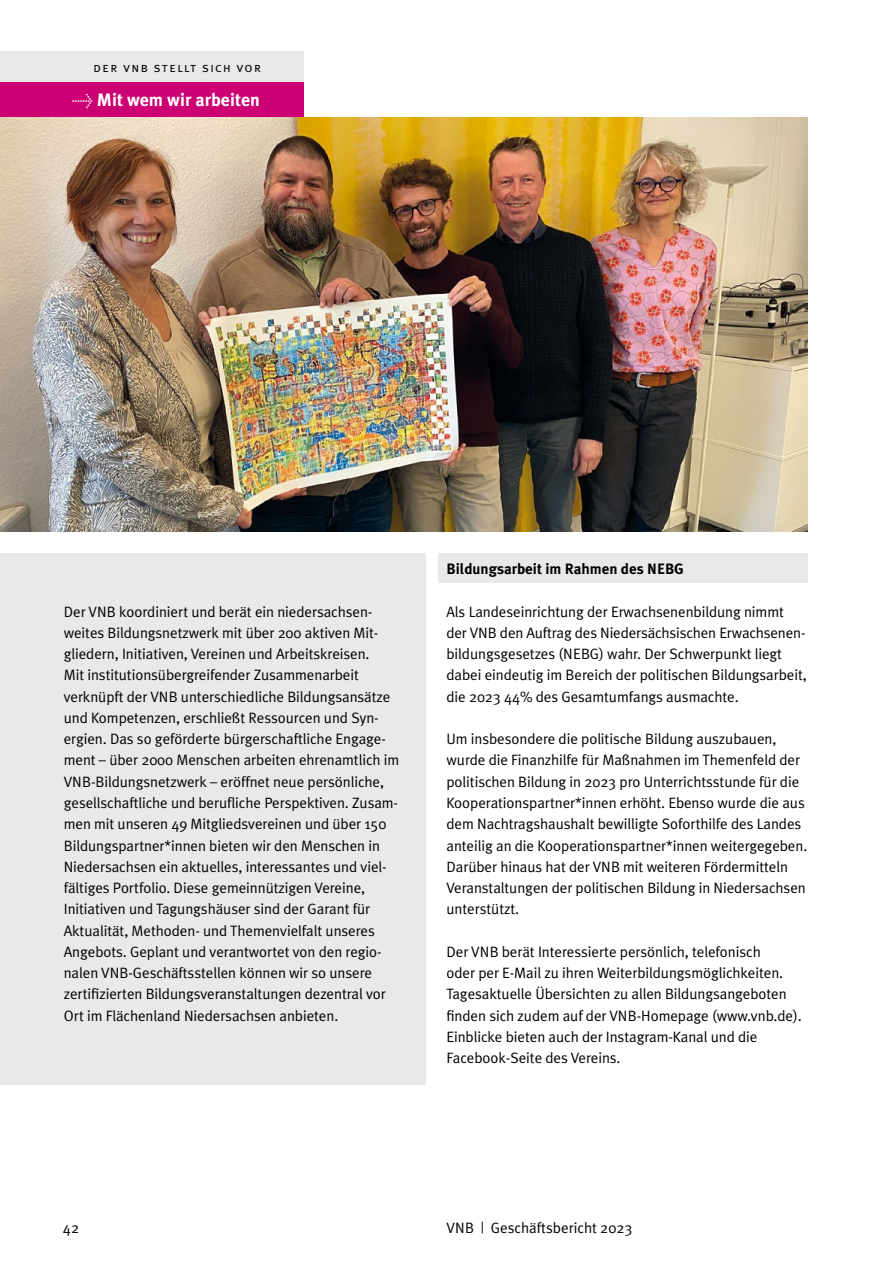
<style>
.page{position:relative;width:893px;height:1263px;background:#fff}
.page>*{position:absolute;margin:0;border:0;box-sizing:border-box;transform-origin:0 0}
.t1{font:700 18px "Meta Plus";color:#fff}
.t2{font:15px/21.3px "Meta Plus Normal";letter-spacing:-.005em;color:#000}
.t3{font:700 15px "Meta Plus";color:#000}
.t4{font:13.5px "Meta Plus Normal Caps";letter-spacing:.1em;color:#000}
.s1{font-family:"Meta Plus Normal";font-weight:400}
</style>
<div class="page">
<img style="left:0;top:118px;width:808px;height:413px">
<div style="left:0;top:553px;width:425px;height:531px;background:#e7eae8"></div>
<div style="left:0;top:51px;width:303px;height:34px;background:#e7eae8"></div>
<hr style="left:892px;top:51px;width:1px;height:34px;background:#e7eae8">
<div style="left:0;top:83px;width:303px;height:34px;background:#cd0073"></div>
<div style="left:438px;top:553px;width:370px;height:30px;background:#e7eae8"></div>
<p class="t4" style="left:94px;top:59px;width:169px">der vnb stellt sich vor</p>
<p class="t1" style="left:72px;top:90px;width:189px"><span class="s1">&gt;</span> Mit wem wir arbeiten</p>
<p class="t2" style="left:64px;top:601px;width:337px">Der VNB koordiniert und berät ein niedersachsen&shy;weites Bildungsnetzwerk mit über 200 aktiven Mit&shy;gliedern, Initiativen, Vereinen und Arbeitskreisen.<br>Mit institutionsübergreifender Zusammenarbeit verknüpft der VNB unterschiedliche Bildungsansätze und Kompetenzen, erschließt Ressourcen und Syn&shy;ergien. Das so geförderte bürgerschaftliche Engage&shy;ment – über 2000 Menschen arbeiten ehrenamtlich im VNB-Bildungsnetzwerk – eröffnet neue persönliche, gesellschaftliche und berufliche Perspektiven. Zusam&shy;men mit unseren 49 Mitgliedsvereinen und über 150<br>Bildungspartner*innen bieten wir den Menschen in Niedersachsen ein aktuelles, interessantes und viel&shy;fältiges Portfolio. Diese gemeinnützigen Vereine, Initiativen und Tagungshäuser sind der Garant für Aktualität, Methoden- und Themenvielfalt unseres Angebots. Geplant und verantwortet von den regio&shy;nalen VNB-Geschäftsstellen können wir so unsere zertifizierten Bildungsveranstaltungen dezentral vor Ort im Flächenland Niedersachsen anbieten.</p>
<p class="t3" style="left:446px;top:560px;width:239px">Bildungsarbeit im Rahmen des NEBG</p>
<p class="t2" style="left:446px;top:601px;width:362px">Als Landeseinrichtung der Erwachsenenbildung nimmt der VNB den Auftrag des Niedersächsischen Erwachsenen&shy;bildungsgesetzes (NEBG) wahr. Der Schwerpunkt liegt dabei eindeutig im Bereich der politischen Bildungsarbeit, die 2023 44% des Gesamtumfangs ausmachte.</p>
<p class="t2" style="left:446px;top:728px;width:362px">Um insbesondere die politische Bildung auszubauen, wurde die Finanzhilfe für Maßnahmen im Themenfeld der politischen Bildung in 2023 pro Unterrichtsstunde für die Kooperationspartner*innen erhöht. Ebenso wurde die aus dem Nachtragshaushalt bewilligte Soforthilfe des Landes anteilig an die Kooperationspartner*innen weitergegeben.</p>
<p class="t2" style="left:446px;top:856px;width:361px">Darüber hinaus hat der VNB mit weiteren Fördermitteln<br>Veranstaltungen der politischen Bildung in Niedersachsen unterstützt.</p>
<p class="t2" style="left:446px;top:941px;width:357px">Der VNB berät Interessierte persönlich, telefonisch<br>oder per E-Mail zu ihren Weiterbildungsmöglichkeiten.<br>Tagesaktuelle Übersichten zu allen Bildungsangeboten finden sich zudem auf der VNB-Homepage (www.vnb.de).<br>Einblicke bieten auch der Instagram-Kanal und die Facebook-Seite des Vereins.</p>
<p class="t2" style="left:63px;top:1217px;width:18px">42</p>
<p class="t2" style="left:446px;top:1217px;width:187px">VNB | Geschäftsbericht 2023</p>
</div>
